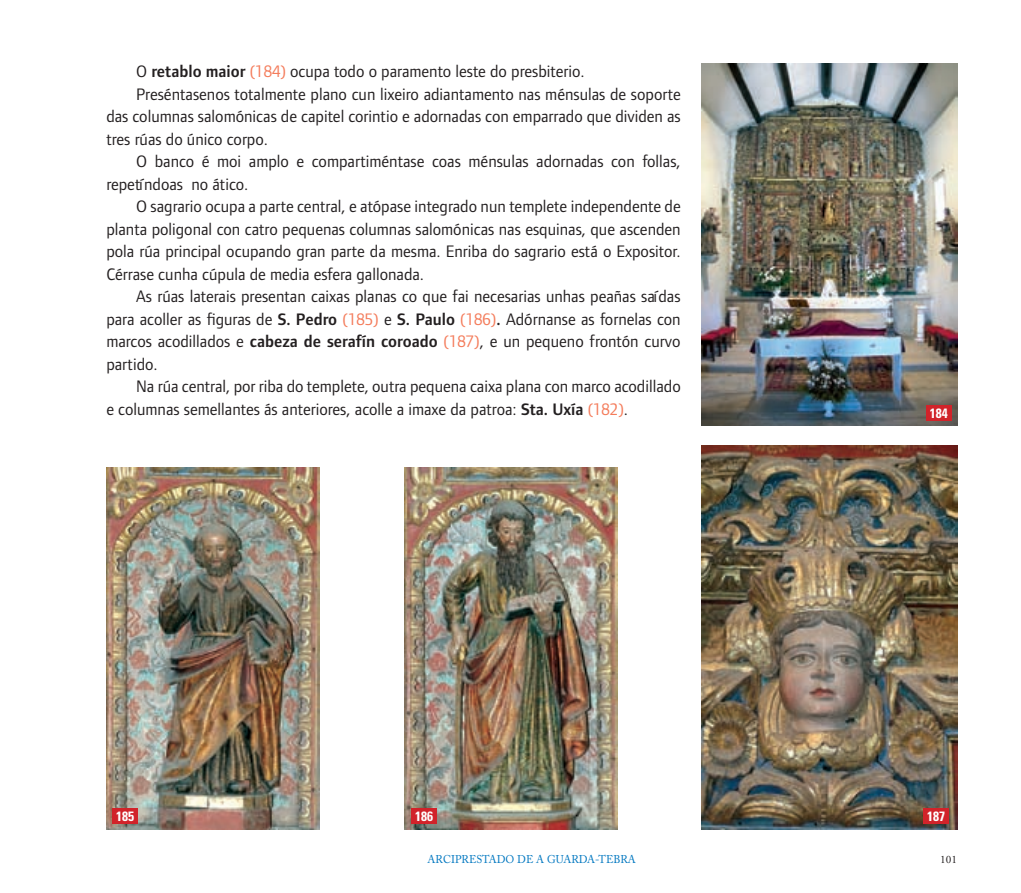
<style>
.page{position:relative;width:1021px;height:893px;background:#fff}
.page>*{position:absolute;margin:0;border:0;box-sizing:border-box;transform-origin:0 0}
.t1{font:17.25px "Foundry Form Sans";color:#231f20}
.t2{font:700 condensed 13.5px "Univers";color:#fff}
.t3{font:11.25px "Adobe Caslon";color:#0077c0;scale:.95 1}
.t4{font:11.25px "Adobe Garamond";color:#231f20}
.s1{font-weight:600}
.s2{color:#f47c5b}
</style>
<div class="page">
<img style="left:702px;top:64px;width:255px;height:361px">
<img style="left:106px;top:468px;width:213px;height:361px">
<img style="left:404px;top:468px;width:213px;height:361px">
<img style="left:702px;top:445px;width:255px;height:384px">
<div style="left:926px;top:405px;width:25px;height:15px;background:#d1232a"></div>
<div style="left:113px;top:808px;width:25px;height:15px;background:#d1232a"></div>
<div style="left:411px;top:808px;width:26px;height:15px;background:#d1232a"></div>
<div style="left:923px;top:808px;width:25px;height:15px;background:#d1232a"></div>
<p class="t1" style="left:136px;top:62px;width:450px">O <span class="s1">retablo maior</span> <span class="s2">(184)</span> ocupa todo o paramento leste do presbiterio.</p>
<p class="t1" style="left:136px;top:84px;width:546px">Preséntasenos totalmente plano cun lixeiro adiantamento nas ménsulas de soporte</p>
<p class="t1" style="left:106px;top:107px;width:576px">das columnas salomónicas de capitel corintio e adornadas con emparrado que dividen as</p>
<p class="t1" style="left:106px;top:129px;width:163px">tres rúas do único corpo.</p>
<p class="t1" style="left:136px;top:152px;width:546px">O banco é moi amplo e compartiméntase coas ménsulas adornadas con follas,</p>
<p class="t1" style="left:106px;top:174px;width:143px">repetíndoas no ático.</p>
<p class="t1" style="left:136px;top:197px;width:546px">O sagrario ocupa a parte central, e atópase integrado nun templete independente de</p>
<p class="t1" style="left:106px;top:219px;width:576px">planta poligonal con catro pequenas columnas salomónicas nas esquinas, que ascenden</p>
<p class="t1" style="left:106px;top:242px;width:575px">pola rúa principal ocupando gran parte da mesma. Enriba do sagrario está o Expositor.</p>
<p class="t1" style="left:106px;top:264px;width:319px">Cérrase cunha cúpula de media esfera gallonada.</p>
<p class="t1" style="left:136px;top:287px;width:546px">As rúas laterais presentan caixas planas co que fai necesarias unhas peañas saídas</p>
<p class="t1" style="left:106px;top:309px;width:576px">para acoller as figuras de <span class="s1">S. Pedro</span> <span class="s2">(185)</span> e <span class="s1">S. Paulo</span> <span class="s2">(186)</span><span class="s1">.</span> Adórnanse as fornelas con</p>
<p class="t1" style="left:106px;top:332px;width:575px">marcos acodillados e <span class="s1">cabeza de serafín coroado</span> <span class="s2">(187)</span>, e un pequeno frontón curvo</p>
<p class="t1" style="left:106px;top:354px;width:53px">partido.</p>
<p class="t1" style="left:136px;top:377px;width:546px">Na rúa central, por riba do templete, outra pequena caixa plana con marco acodillado</p>
<p class="t1" style="left:106px;top:399px;width:523px">e columnas semellantes ás anteriores, acolle a imaxe da patroa: <span class="s1">Sta. Uxía</span> <span class="s2">(182)</span>.</p>
<p class="t2" style="left:929px;top:405px;width:19px">184</p>
<p class="t2" style="left:116px;top:808px;width:19px">185</p>
<p class="t2" style="left:415px;top:808px;width:19px">186</p>
<p class="t2" style="left:927px;top:808px;width:19px">187</p>
<p class="t3" style="left:427px;top:853px;width:216px">ARCIPRESTADO DE A GUARDA-TEBRA</p>
<p class="t4" style="left:940px;top:854px;width:18px">101</p>
</div>
